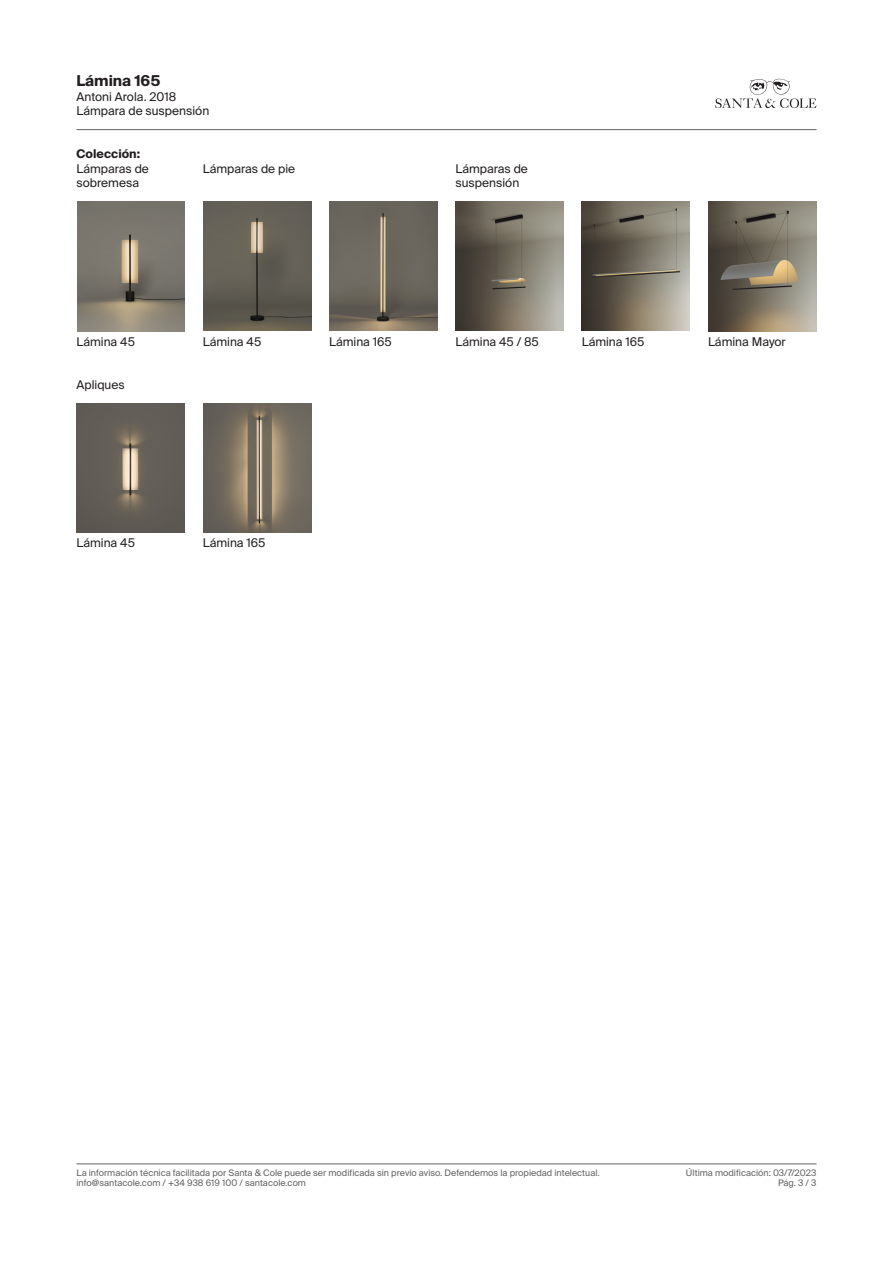
<style>
.page{position:relative;width:893px;height:1263px;background:#fff}
.page>*{position:absolute;margin:0;border:0;box-sizing:border-box;transform-origin:0 0}
.t1{font:700 15px "Suisse Intl";color:#231f20}
.t2{font:12px/14.4px "Suisse Intl";color:#231f20}
.t3{font:700 12px "Suisse Intl";color:#231f20}
.t4{font:9px "Suisse Intl";color:#636366}
</style>
<div class="page">
<svg style="left:715px;top:79px;width:101px;height:29px"></svg>
<hr style="left:77px;top:129px;width:739px;height:1px;background:#636366">
<hr style="left:77px;top:1163px;width:739px;height:1px;background:#636366">
<img style="left:77px;top:202px;width:108px;height:129px">
<img style="left:203px;top:202px;width:108px;height:129px">
<img style="left:330px;top:202px;width:107px;height:129px">
<img style="left:582px;top:202px;width:107px;height:129px">
<img style="left:709px;top:202px;width:107px;height:129px">
<img style="left:455px;top:202px;width:108px;height:129px">
<img style="left:203px;top:403px;width:108px;height:129px">
<img style="left:77px;top:404px;width:107px;height:129px">
<h1 class="t1" style="left:77px;top:72px;width:85px">Lámina 165</h1>
<h2 class="t2" style="left:77px;top:89px;width:134px">Antoni Arola. 2018<br>Lámpara de suspensión</h2>
<p class="t3" style="left:77px;top:147px;width:65px">Colección:</p>
<p class="t2" style="left:77px;top:161px;width:74px">Lámparas de sobremesa</p>
<p class="t2" style="left:203px;top:161px;width:94px">Lámparas de pie</p>
<p class="t2" style="left:77px;top:334px;width:60px">Lámina 45</p>
<p class="t2" style="left:203px;top:334px;width:60px">Lámina 45</p>
<p class="t2" style="left:77px;top:377px;width:50px">Apliques</p>
<p class="t2" style="left:77px;top:536px;width:60px">Lámina 45</p>
<p class="t2" style="left:203px;top:536px;width:64px">Lámina 165</p>
<p class="t2" style="left:329px;top:334px;width:64px">Lámina 165</p>
<p class="t2" style="left:455px;top:161px;width:74px">Lámparas de suspensión</p>
<p class="t2" style="left:455px;top:334px;width:85px">Lámina 45 / 85</p>
<p class="t2" style="left:582px;top:334px;width:64px">Lámina 165</p>
<p class="t2" style="left:708px;top:334px;width:79px">Lámina Mayor</p>
<p class="t4" style="left:77px;top:1167px;width:525px">La información técnica facilitada por Santa &amp; Cole puede ser modificada sin previo aviso. Defendemos la propiedad intelectual.</p>
<p class="t4" style="left:686px;top:1167px;width:132px">Última modificación: 03/7/2023</p>
<p class="t4" style="left:77px;top:1178px;width:231px">info@santacole.com / +34 938 619 100 / santacole.com</p>
<p class="t4" style="left:778px;top:1178px;width:40px">Pág. 3 / 3</p>
</div>
